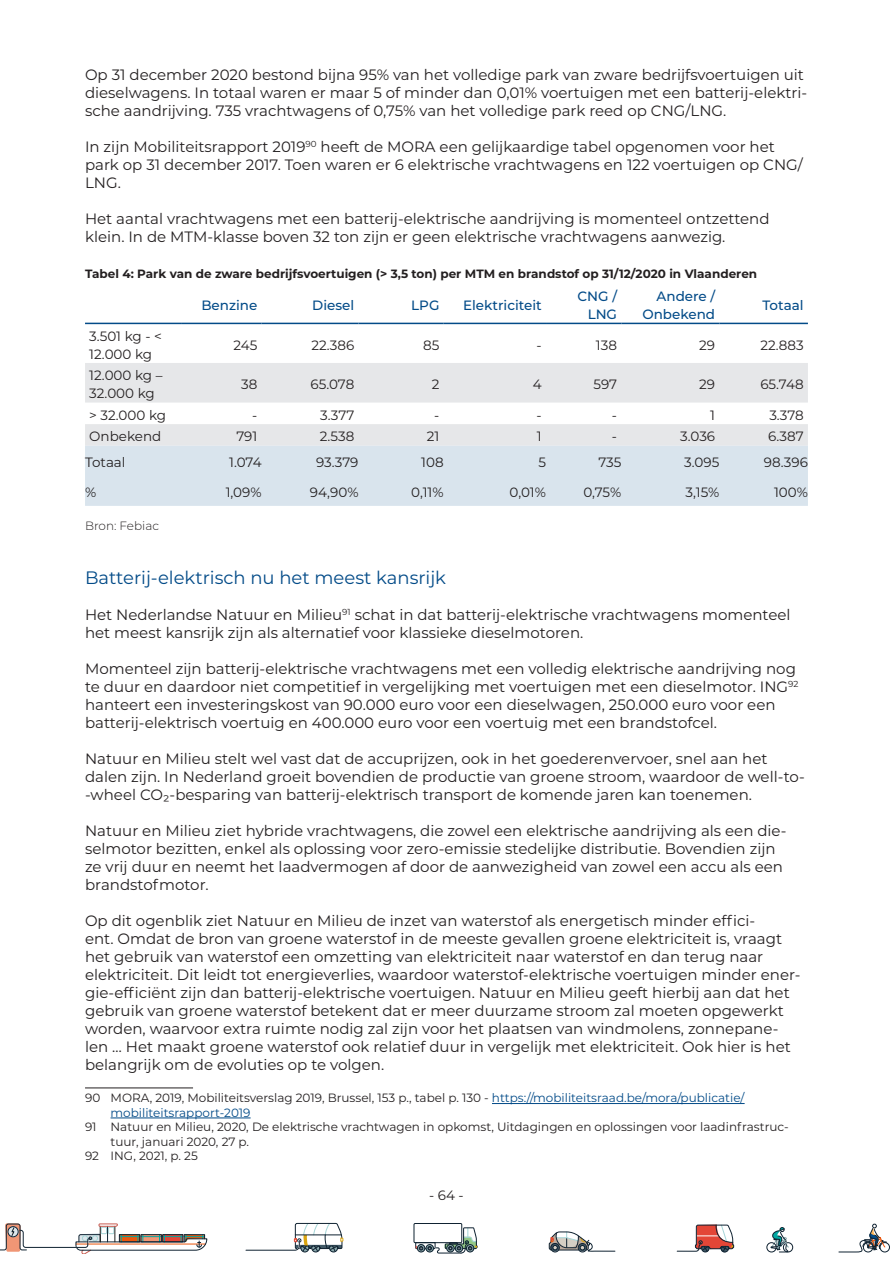
<style>
.page{position:relative;width:893px;height:1263px;background:#fff}
.page>*{position:absolute;margin:0;border:0;box-sizing:border-box;transform-origin:0 0}
.Titel_04{font:18px "Montserrat";color:#034b88}
.t1{font:15px/18px "Montserrat";color:#231f20}
.Tabel_-_cijfer{font:13.5px "Montserrat";color:#231f20}
.Tabel_-_tekst{font:13.5px/18px "Montserrat";color:#231f20}
.Tabel_-_koprij{font:500 13.5px/18px "Montserrat";color:#034b88;text-align:right}
.Voetnoot{font:12px/14.4px "Montserrat";color:#231f20}
.Voetnoot-2{font:12px/14.4px "Montserrat";color:#034b88}
.t2{font:700 12px "Montserrat";color:#231f20}
.Figuur_tabel_bron{font:300 12px "Montserrat";color:#231f20}
.s1{color:#231f20}
</style>
<div class="page">
<svg style="left:245px;top:1222px;width:99px;height:30px"></svg>
<svg style="left:0;top:1223px;width:207px;height:31px"></svg>
<div style="left:8px;top:1226px;width:10px;height:11px;border:1px solid #0f2231;border-radius:50%"></div>
<div style="left:783px;top:1242px;width:10px;height:10px;border:1px solid #0f2231;border-radius:50%"></div>
<div style="left:767px;top:1242px;width:9px;height:10px;border:1px solid #0f2231;border-radius:50%"></div>
<div style="left:880px;top:1242px;width:10px;height:10px;border:1px solid #0f2231;border-radius:50%"></div>
<svg style="left:677px;top:1224px;width:57px;height:29px"></svg>
<svg style="left:414px;top:1223px;width:63px;height:30px"></svg>
<svg style="left:838px;top:1224px;width:49px;height:28px"></svg>
<svg style="left:770px;top:1227px;width:21px;height:25px"></svg>
<svg style="left:549px;top:1231px;width:66px;height:21px"></svg>
<svg style="left:85px;top:363px;width:723px;height:83px;fill:#e6e7e9"></svg>
<div style="left:85px;top:446px;width:723px;height:60px;background:#d9e4ed"></div>
<hr style="left:85px;top:323px;width:96px;height:1px;background:#034b88">
<hr style="left:181px;top:323px;width:81px;height:1px;background:#034b88">
<hr style="left:262px;top:323px;width:97px;height:1px;background:#034b88">
<hr style="left:359px;top:323px;width:85px;height:1px;background:#034b88">
<hr style="left:444px;top:323px;width:102px;height:1px;background:#034b88">
<hr style="left:546px;top:323px;width:75px;height:1px;background:#034b88">
<hr style="left:621px;top:323px;width:98px;height:1px;background:#034b88">
<hr style="left:719px;top:323px;width:89px;height:1px;background:#034b88">
<hr style="left:85px;top:1088px;width:108px;height:1px;background:#231f20">
<hr style="left:492px;top:1103px;width:253px;height:1px;background:#034b88">
<hr style="left:111px;top:1117px;width:140px;height:1px;background:#034b88">
<p class="t1" style="left:85px;top:65px;width:724px">Op 31 december 2020 bestond bijna 95% van het volledige park van zware bedrijfsvoertuigen uit dieselwagens. In totaal waren er maar 5 of minder dan 0,01% voertuigen met een batterij-elektri&shy;sche aandrijving. 735 vrachtwagens of 0,75% van het volledige park reed op CNG/LNG.</p>
<p class="t1" style="left:85px;top:137px;width:719px">In zijn Mobiliteitsrapport 2019<sup>90</sup> heeft de MORA een gelijkaardige tabel opgenomen voor het park op 31 december 2017. Toen waren er 6 elektrische vrachtwagens en 122 voertuigen op CNG/<br>LNG.</p>
<p class="t1" style="left:85px;top:209px;width:686px">Het aantal vrachtwagens met een batterij-elektrische aandrijving is momenteel ontzettend klein. In de MTM-klasse boven 32 ton zijn er geen elektrische vrachtwagens aanwezig.</p>
<p class="t2" style="left:85px;top:265px;width:674px">Tabel 4: Park van de zware bedrijfsvoertuigen (&gt; 3,5 ton) per MTM en brandstof op 31/12/2020 in Vlaanderen</p>
<p class="Tabel_-_koprij" style="left:201px;top:296px;width:57px">Benzine</p>
<p class="Tabel_-_koprij" style="left:312px;top:296px;width:43px">Diesel</p>
<p class="Tabel_-_koprij" style="left:411px;top:296px;width:30px">LPG</p>
<p class="Tabel_-_koprij" style="left:463px;top:296px;width:80px">Elektriciteit</p>
<p class="Tabel_-_koprij" style="left:578px;top:287px;width:41px">CNG /<br>LNG</p>
<p class="Tabel_-_koprij" style="left:642px;top:287px;width:74px">Andere /<br>Onbekend</p>
<p class="Tabel_-_koprij" style="left:762px;top:296px;width:43px">Totaal</p>
<p class="Tabel_-_tekst" style="left:89px;top:326px;width:74px">3.501 kg - &lt;<br>12.000 kg</p>
<p class="Tabel_-_cijfer" style="left:234px;top:336px;width:25px">245</p>
<p class="Tabel_-_cijfer" style="left:311px;top:336px;width:44px">22.386</p>
<p class="Tabel_-_cijfer" style="left:423px;top:336px;width:18px">85</p>
<p class="Tabel_-_cijfer" style="left:537px;top:336px;width:7px">-</p>
<p class="Tabel_-_cijfer" style="left:596px;top:336px;width:23px">138</p>
<p class="Tabel_-_cijfer" style="left:699px;top:336px;width:17px">29</p>
<p class="Tabel_-_cijfer" style="left:760px;top:336px;width:45px">22.883</p>
<p class="Tabel_-_tekst" style="left:89px;top:366px;width:75px">12.000 kg –<br>32.000 kg</p>
<p class="Tabel_-_cijfer" style="left:241px;top:375px;width:18px">38</p>
<p class="Tabel_-_cijfer" style="left:311px;top:375px;width:45px">65.078</p>
<p class="Tabel_-_cijfer" style="left:432px;top:375px;width:9px">2</p>
<p class="Tabel_-_cijfer" style="left:533px;top:375px;width:10px">4</p>
<p class="Tabel_-_cijfer" style="left:593px;top:375px;width:25px">597</p>
<p class="Tabel_-_cijfer" style="left:699px;top:375px;width:17px">29</p>
<p class="Tabel_-_cijfer" style="left:760px;top:375px;width:45px">65.748</p>
<p class="Tabel_-_tekst" style="left:89px;top:406px;width:78px">&gt; 32.000 kg</p>
<p class="Tabel_-_cijfer" style="left:252px;top:406px;width:7px">-</p>
<p class="Tabel_-_cijfer" style="left:320px;top:406px;width:35px">3.377</p>
<p class="Tabel_-_cijfer" style="left:434px;top:406px;width:7px">-</p>
<p class="Tabel_-_cijfer" style="left:537px;top:406px;width:7px">-</p>
<p class="Tabel_-_cijfer" style="left:612px;top:406px;width:7px">-</p>
<p class="Tabel_-_cijfer" style="left:710px;top:406px;width:6px">1</p>
<p class="Tabel_-_cijfer" style="left:769px;top:406px;width:36px">3.378</p>
<p class="Tabel_-_tekst" style="left:89px;top:427px;width:74px">Onbekend</p>
<p class="Tabel_-_cijfer" style="left:236px;top:427px;width:23px">791</p>
<p class="Tabel_-_cijfer" style="left:320px;top:427px;width:36px">2.538</p>
<p class="Tabel_-_cijfer" style="left:427px;top:427px;width:14px">21</p>
<p class="Tabel_-_cijfer" style="left:537px;top:427px;width:6px">1</p>
<p class="Tabel_-_cijfer" style="left:612px;top:427px;width:7px">-</p>
<p class="Tabel_-_cijfer" style="left:680px;top:427px;width:36px">3.036</p>
<p class="Tabel_-_cijfer" style="left:768px;top:427px;width:37px">6.387</p>
<p class="Tabel_-_tekst" style="left:85px;top:453px;width:42px">Totaal</p>
<p class="Tabel_-_cijfer" style="left:229px;top:453px;width:34px">1.074</p>
<p class="Tabel_-_cijfer" style="left:316px;top:453px;width:44px">93.379</p>
<p class="Tabel_-_cijfer" style="left:421px;top:453px;width:24px">108</p>
<p class="Tabel_-_cijfer" style="left:538px;top:453px;width:9px">5</p>
<p class="Tabel_-_cijfer" style="left:598px;top:453px;width:24px">735</p>
<p class="Tabel_-_cijfer" style="left:684px;top:453px;width:37px">3.095</p>
<p class="Tabel_-_cijfer" style="left:764px;top:453px;width:46px">98.396</p>
<p class="Tabel_-_tekst" style="left:85px;top:483px;width:13px">%</p>
<p class="Tabel_-_cijfer" style="left:226px;top:483px;width:37px">1,09%</p>
<p class="Tabel_-_cijfer" style="left:310px;top:483px;width:50px">94,90%</p>
<p class="Tabel_-_cijfer" style="left:411px;top:483px;width:34px">0,11%</p>
<p class="Tabel_-_cijfer" style="left:509px;top:483px;width:38px">0,01%</p>
<p class="Tabel_-_cijfer" style="left:583px;top:483px;width:39px">0,75%</p>
<p class="Tabel_-_cijfer" style="left:685px;top:483px;width:35px">3,15%</p>
<p class="Tabel_-_cijfer" style="left:774px;top:483px;width:35px">100%</p>
<p class="Figuur_tabel_bron" style="left:85px;top:517px;width:75px">Bron: Febiac</p>
<p class="Titel_04" style="left:85px;top:565px;width:363px">Batterij-elektrisch nu het meest kansrijk</p>
<p class="t1" style="left:85px;top:605px;width:707px">Het Nederlandse Natuur en Milieu<sup>91</sup> schat in dat batterij-elektrische vrachtwagens momenteel het meest kansrijk zijn als alternatief voor klassieke dieselmotoren.</p>
<p class="t1" style="left:85px;top:659px;width:715px">Momenteel zijn batterij-elektrische vrachtwagens met een volledig elektrische aandrijving nog te duur en daardoor niet competitief in vergelijking met voertuigen met een dieselmotor. ING<sup>92 </sup>hanteert een investeringskost van 90.000 euro voor een dieselwagen, 250.000 euro voor een batterij-elektrisch voertuig en 400.000 euro voor een voertuig met een brandstofcel.</p>
<p class="t1" style="left:85px;top:749px;width:721px">Natuur en Milieu stelt wel vast dat de accuprijzen, ook in het goederenvervoer, snel aan het dalen zijn. In Nederland groeit bovendien de productie van groene stroom, waardoor de well-to--wheel CO2-besparing van batterij-elektrisch transport de komende jaren kan toenemen.</p>
<p class="t1" style="left:85px;top:821px;width:703px">Natuur en Milieu ziet hybride vrachtwagens, die zowel een elektrische aandrijving als een die&shy;selmotor bezitten, enkel als oplossing voor zero-emissie stedelijke distributie. Bovendien zijn ze vrij duur en neemt het laadvermogen af door de aanwezigheid van zowel een accu als een brandstofmotor.</p>
<p class="t1" style="left:85px;top:911px;width:717px">Op dit ogenblik ziet Natuur en Milieu de inzet van waterstof als energetisch minder effici-<br>ënt. Omdat de bron van groene waterstof in de meeste gevallen groene elektriciteit is, vraagt het gebruik van waterstof een omzetting van elektriciteit naar waterstof en dan terug naar elektriciteit. Dit leidt tot energieverlies, waardoor waterstof-elektrische voertuigen minder ener&shy;gie-efficiënt zijn dan batterij-elektrische voertuigen. Natuur en Milieu geeft hierbij aan dat het gebruik van groene waterstof betekent dat er meer duurzame stroom zal moeten opgewerkt worden, waarvoor extra ruimte nodig zal zijn voor het plaatsen van windmolens, zonnepane&shy;len … Het maakt groene waterstof ook relatief duur in vergelijk met elektriciteit. Ook hier is het belangrijk om de evoluties op te volgen.</p>
<p class="Voetnoot-2" style="left:111px;top:1090px;width:636px;text-indent:-26px"><span class="s1">90 MORA, 2019, Mobiliteitsverslag 2019, Brussel, 153 p., tabel p. 130 -</span> https://mobiliteitsraad.be/mora/publicatie/ mobiliteitsrapport-2019</p>
<p class="Voetnoot" style="left:111px;top:1119px;width:680px;text-indent:-26px">91 Natuur en Milieu, 2020, De elektrische vrachtwagen in opkomst, Uitdagingen en oplossingen voor laadinfrastruc&shy;tuur, januari 2020, 27 p.</p>
<p class="Voetnoot" style="left:85px;top:1148px;width:114px">92 ING, 2021, p. 25</p>
<p class="Tabel_-_tekst" style="left:429px;top:1186px;width:36px">- 64 -</p>
</div>
